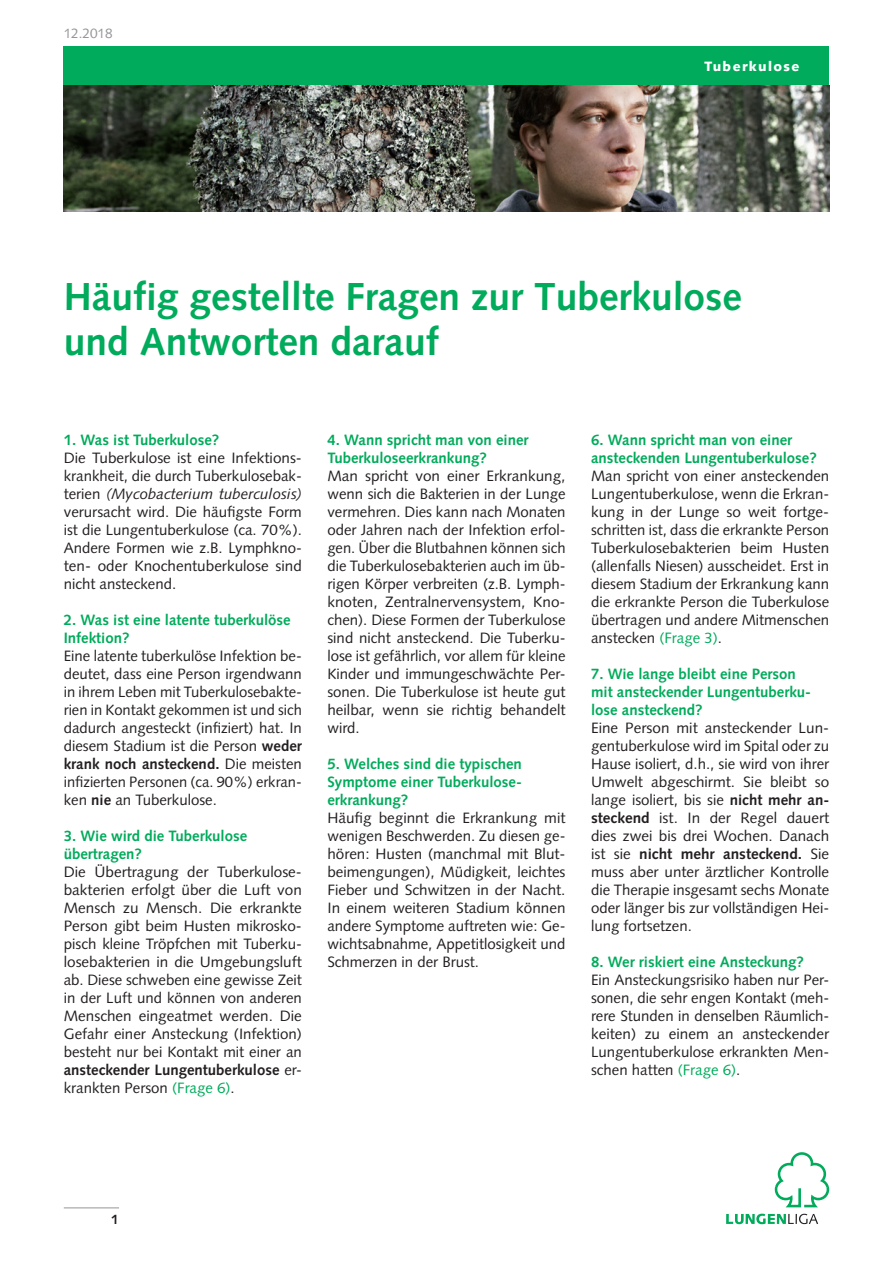
<style>
.page{position:relative;width:893px;height:1263px;background:#fff}
.page>*{position:absolute;margin:0;border:0;box-sizing:border-box;transform-origin:0 0}
.t1{font:700 39px/45px "Syntax LT Std";color:#00ab5b}
.t2{font:15px/18px "Syntax LT Std";color:#231f20;text-align:justify}
.t3{font:700 15px/18px "Syntax LT Std";color:#00ab5b}
.t4{font:900 13.5px "Syntax LT Std";letter-spacing:.1em;color:#fff}
.t5{font:13.5px "Syntax LT Pro";color:#939598}
.t6{font:700 13.5px "Syntax LT Std";color:#231f20}
.s1{font-style:italic}
.s2{font-weight:700}
.s3{color:#00ab5b}
</style>
<div class="page">
<div style="left:64px;top:47px;width:765px;height:38px;background:#00ab5b"></div>
<hr style="left:64px;top:1207px;width:55px;height:1px;background:#939598">
<img style="left:64px;top:85px;width:765px;height:127px">
<svg style="left:726px;top:1214px;width:92px;height:10px"></svg>
<svg style="left:775px;top:1152px;width:54px;height:55px"></svg>
<p class="t5" style="left:64px;top:26px;width:50px">12.2018</p>
<p class="t4" style="left:704px;top:58px;width:97px">Tuberkulose</p>
<h1 class="t1" style="left:64px;top:274px;width:680px">Häufig gestellte Fragen zur Tuberkulose und Antworten darauf</h1>
<p class="t3" style="left:64px;top:431px;width:157px">1. Was ist Tuberkulose?</p>
<p class="t2" style="left:64px;top:449px;width:240px">Die Tuberkulose ist eine Infektions&shy;krankheit, die durch Tuberkulosebak&shy;terien <span class="s1">(Mycobacterium tuberculosis) </span>verursacht wird. Die häufigste Form ist die Lungentuberkulose (ca. 70%).<br>Andere Formen wie z.B. Lymphkno&shy;ten- oder Knochentuberkulose sind nicht ansteckend.</p>
<p class="t3" style="left:64px;top:611px;width:228px">2. Was ist eine latente tuberkulöse<br>Infektion?</p>
<p class="t2" style="left:64px;top:647px;width:240px">Eine latente tuberkulöse Infektion be&shy;deutet, dass eine Person irgendwann in ihrem Leben mit Tuberkulosebakte&shy;rien in Kontakt gekommen ist und sich dadurch angesteckt (infiziert) hat. In diesem Stadium ist die Person <span class="s2">weder krank noch ansteckend.</span> Die meisten infizierten Personen (ca. 90%) erkran&shy;ken <span class="s2">nie</span> an Tuberkulose.</p>
<p class="t3" style="left:64px;top:827px;width:185px">3. Wie wird die Tuberkulose übertragen?</p>
<p class="t2" style="left:64px;top:863px;width:240px;text-align:left">Die Übertragung der Tuberkulose&shy;bakterien erfolgt über die Luft von Mensch zu Mensch. Die erkrankte Person gibt beim Husten mikrosko&shy;pisch kleine Tröpfchen mit Tuberku&shy;losebakterien in die Umgebungsluft ab. Diese schweben eine gewisse Zeit in der Luft und können von anderen Menschen eingeatmet werden. Die Gefahr einer Ansteckung (Infektion) besteht nur bei Kontakt mit einer an <span class="s2">ansteckender Lungentuberkulose</span> er&shy;krankten Person <span class="s3">(Frage 6)</span>.</p>
<p class="t3" style="left:327px;top:431px;width:203px">4. Wann spricht man von einer<br>Tuberkuloseerkrankung?</p>
<p class="t2" style="left:327px;top:467px;width:240px;text-align:left">Man spricht von einer Erkrankung, wenn sich die Bakterien in der Lunge vermehren. Dies kann nach Monaten oder Jahren nach der Infektion erfol&shy;gen. Über die Blutbahnen können sich die Tuberkulosebakterien auch im üb&shy;rigen Körper verbreiten (z.B. Lymph&shy;knoten, Zentralnervensystem, Kno&shy;chen). Diese Formen der Tuberkulose sind nicht ansteckend. Die Tuberku&shy;lose ist gefährlich, vor allem für kleine Kinder und immungeschwächte Per&shy;sonen. Die Tuberkulose ist heute gut heilbar, wenn sie richtig behandelt wird.</p>
<p class="t3" style="left:327px;top:755px;width:196px;text-align:justify">5. Welches sind die typischen Symptome einer Tuberkulose&shy;erkrankung?</p>
<p class="t2" style="left:327px;top:809px;width:240px;text-align:left">Häufig beginnt die Erkrankung mit wenigen Beschwerden. Zu diesen ge&shy;hören: Husten (manchmal mit Blut&shy;beimengungen), Müdigkeit, leichtes Fieber und Schwitzen in der Nacht.<br>In einem weiteren Stadium können andere Symptome auftreten wie: Ge&shy;wichtsabnahme, Appetitlosigkeit und Schmerzen in der Brust.</p>
<p class="t3" style="left:591px;top:431px;width:227px">6. Wann spricht man von einer ansteckenden Lungentuberkulose?</p>
<p class="t2" style="left:591px;top:467px;width:240px">Man spricht von einer ansteckenden Lungentuberkulose, wenn die Erkran&shy;kung in der Lunge so weit fortge&shy;schritten ist, dass die erkrankte Person Tuberkulosebakterien beim Husten (allenfalls Niesen) ausscheidet. Erst in diesem Stadium der Erkrankung kann die erkrankte Person die Tuberkulose übertragen und andere Mitmenschen anstecken <span class="s3">(Frage 3)</span>.</p>
<p class="t3" style="left:591px;top:665px;width:222px">7. Wie lange bleibt eine Person mit ansteckender Lungentuberku&shy;lose ansteckend?</p>
<p class="t2" style="left:591px;top:719px;width:240px">Eine Person mit ansteckender Lun&shy;gentuberkulose wird im Spital oder zu Hause isoliert, d.h., sie wird von ihrer Umwelt abgeschirmt. Sie bleibt so lange isoliert, bis sie <span class="s2">nicht mehr an&shy;steckend</span> ist. In der Regel dauert dies zwei bis drei Wochen. Danach ist sie <span class="s2">nicht mehr ansteckend.</span> Sie muss aber unter ärztlicher Kontrolle die Therapie insgesamt sechs Monate oder länger bis zur vollständigen Hei&shy;lung fortsetzen.</p>
<p class="t3" style="left:591px;top:953px;width:214px">8. Wer riskiert eine Ansteckung?</p>
<p class="t2" style="left:591px;top:971px;width:240px">Ein Ansteckungsrisiko haben nur Per&shy;sonen, die sehr engen Kontakt (meh&shy;rere Stunden in denselben Räumlich&shy;keiten) zu einem an ansteckender Lungentuberkulose erkrankten Men&shy;schen hatten <span class="s3">(Frage 6)</span>.</p>
<p class="t6" style="left:111px;top:1212px;width:9px">1</p>
</div>
